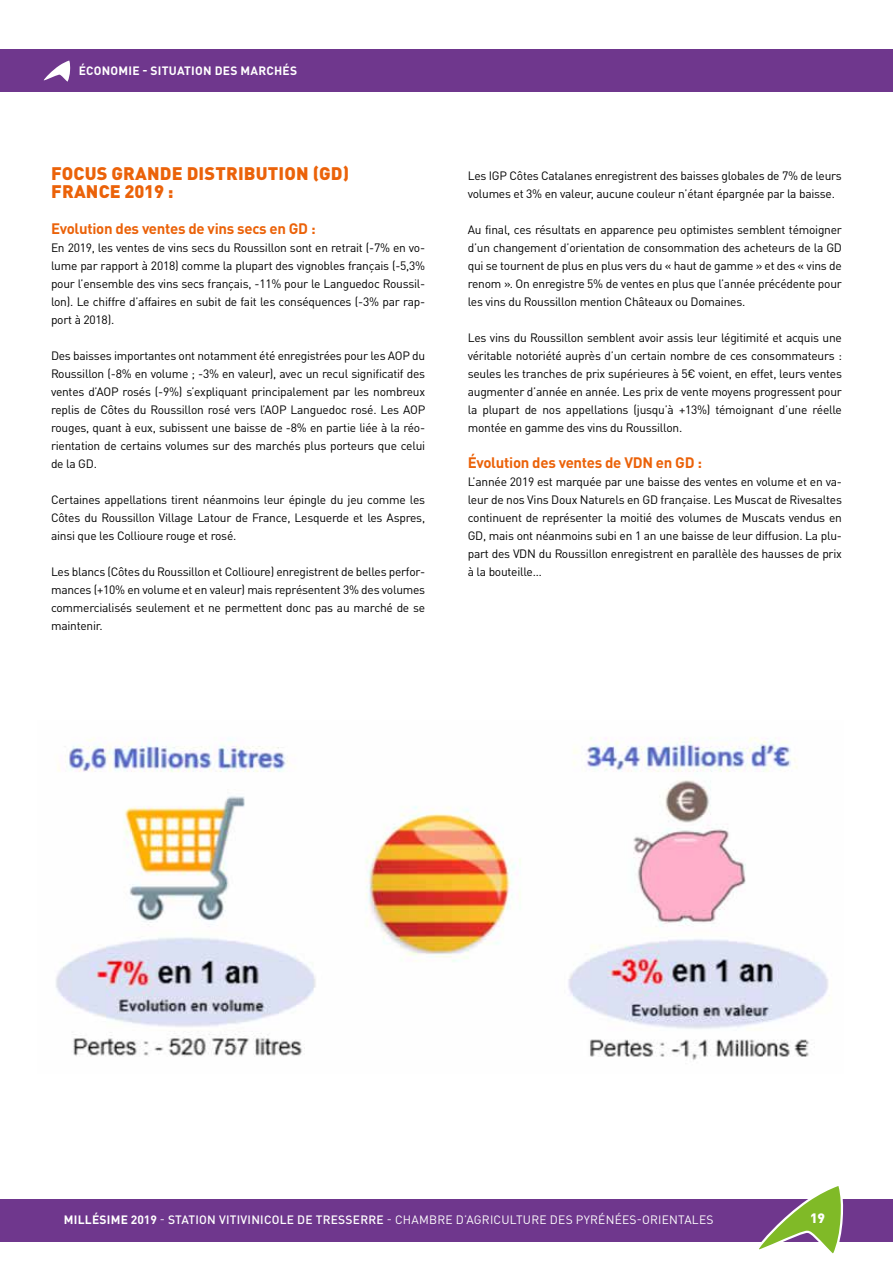
<style>
.page{position:relative;width:893px;height:1263px;background:#fff}
.page>*{position:absolute;margin:0;border:0;box-sizing:border-box;transform-origin:0 0}
.t1{font:900 18px/18px "DIN Pro";letter-spacing:.01em;color:#eb6209}
.t2{font:700 15px "DIN Pro";letter-spacing:-.02em;color:#eb6209}
.t3{font:900 13.5px "DIN Pro";color:#fff}
.t4{font:12px/18px "DIN Pro";letter-spacing:-.02em;color:#000;text-align:justify}
.t5{font:12px "DIN Pro";letter-spacing:.02em;color:#fff}
.t6{font:700 12px "DIN Pro";letter-spacing:.02em;color:#fff}
.s1{font-weight:700}
.s2{font-weight:500}
</style>
<div class="page">
<div style="left:0;top:1199px;width:893px;height:42px;background:#6f378d"></div>
<div style="left:0;top:50px;width:893px;height:42px;background:#6f378d"></div>
<svg style="left:44px;top:61px;width:26px;height:21px"></svg>
<svg style="left:755px;top:1186px;width:89px;height:68px"></svg>
<img style="left:56px;top:737px;width:772px;height:323px">
<p class="t6" style="left:79px;top:61px;width:220px">ÉCONOMIE - SITUATION DES MARCHÉS</p>
<h1 class="t1" style="left:51px;top:162px;width:299px">FOCUS GRANDE DISTRIBUTION (GD)<br>FRANCE 2019 :</h1>
<p class="t2" style="left:51px;top:216px;width:266px">Evolution des ventes de vins secs en GD :</p>
<p class="t4" style="left:51px;top:237px;width:376px">En 2019, les ventes de vins secs du Roussillon sont en retrait (-7% en vo&shy;lume par rapport à 2018) comme la plupart des vignobles français (-5,3% pour l’ensemble des vins secs français, -11% pour le Languedoc Roussil&shy;lon). Le chiffre d’affaires en subit de fait les conséquences (-3% par rap&shy;port à 2018).</p>
<p class="t4" style="left:51px;top:345px;width:376px">Des baisses importantes ont notamment été enregistrées pour les AOP du Roussillon (-8% en volume ; -3% en valeur), avec un recul significatif des ventes d’AOP rosés (-9%) s’expliquant principalement par les nombreux replis de Côtes du Roussillon rosé vers l’AOP Languedoc rosé. Les AOP rouges, quant à eux, subissent une baisse de -8% en partie liée à la réo&shy;rientation de certains volumes sur des marchés plus porteurs que celui de la GD.</p>
<p class="t4" style="left:51px;top:489px;width:376px">Certaines appellations tirent néanmoins leur épingle du jeu comme les Côtes du Roussillon Village Latour de France, Lesquerde et les Aspres, ainsi que les Collioure rouge et rosé.</p>
<p class="t4" style="left:51px;top:561px;width:376px">Les blancs (Côtes du Roussillon et Collioure) enregistrent de belles perfor&shy;mances (+10% en volume et en valeur) mais représentent 3% des volumes commercialisés seulement et ne permettent donc pas au marché de se maintenir.</p>
<p class="t4" style="left:468px;top:165px;width:376px">Les IGP Côtes Catalanes enregistrent des baisses globales de 7% de leurs volumes et 3% en valeur, aucune couleur n’étant épargnée par la baisse.</p>
<p class="t4" style="left:468px;top:219px;width:376px">Au final, ces résultats en apparence peu optimistes semblent témoigner d’un changement d’orientation de consommation des acheteurs de la GD qui se tournent de plus en plus vers du « haut de gamme » et des « vins de renom ». On enregistre 5% de ventes en plus que l’année précédente pour les vins du Roussillon mention Châteaux ou Domaines.</p>
<p class="t4" style="left:468px;top:327px;width:376px">Les vins du Roussillon semblent avoir assis leur légitimité et acquis une véritable notoriété auprès d’un certain nombre de ces consommateurs : seules les tranches de prix supérieures à 5€ voient, en effet, leurs ventes augmenter d’année en année. Les prix de vente moyens progressent pour la plupart de nos appellations (jusqu’à +13%) témoignant d’une réelle montée en gamme des vins du Roussillon.</p>
<p class="t2" style="left:468px;top:450px;width:236px">Évolution des ventes de VDN en GD :</p>
<p class="t4" style="left:468px;top:471px;width:376px">L’année 2019 est marquée par une baisse des ventes en volume et en va&shy;leur de nos Vins Doux Naturels en GD française. Les Muscat de Rivesaltes continuent de représenter la moitié des volumes de Muscats vendus en GD, mais ont néanmoins subi en 1 an une baisse de leur diffusion. La plu&shy;part des VDN du Roussillon enregistrent en parallèle des hausses de prix à la bouteille…</p>
<p class="t5" style="left:64px;top:1210px;width:651px"><span class="s1">MILLÉSIME 2019</span> - <span class="s2">STATION VITIVINICOLE DE TRESSERRE</span> - CHAMBRE D’AGRICULTURE DES PYRÉNÉES-ORIENTALES</p>
<p class="t3" style="left:810px;top:1206px;width:17px">19</p>
</div>
